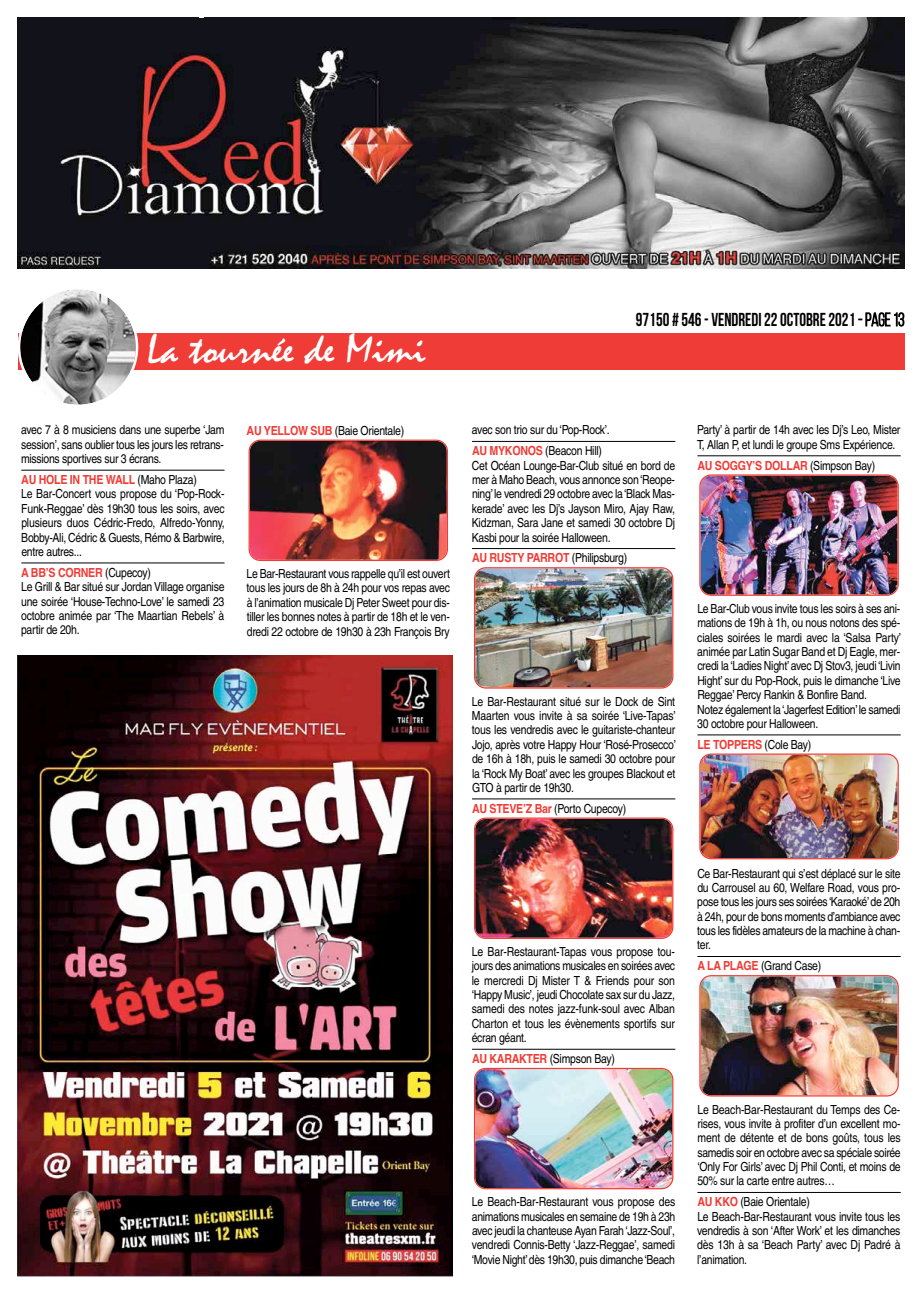
<style>
.page{position:relative;width:922px;height:1294px;background:#fff}
.page>*{position:absolute;margin:0;border:0;box-sizing:border-box;transform-origin:0 0}
.t1{font:42.25px "Mistral";color:#fff;scale:1.07 1}
.t2{font:700 18.75px "Bebas Neue";color:#000;scale:.9 1}
.t3{font:12.5px/14.4px "Helvetica";letter-spacing:-.025em;color:#000;text-align:justify;scale:.84 1}
.t4{font:700 12.5px "Helvetica";letter-spacing:-.025em;color:#f03c36;scale:.85 1}
.s1{font-weight:400}
.s2{font-weight:700;color:#f03c36}
.s3{font-weight:400;color:#000}
</style>
<div class="page">
<hr style="left:21px;top:470px;width:203px;height:1px;background:#000">
<hr style="left:21px;top:562px;width:203px;height:1px;background:#000">
<hr style="left:472px;top:441px;width:203px;height:1px;background:#000">
<hr style="left:472px;top:548px;width:203px;height:1px;background:#000">
<hr style="left:472px;top:798px;width:203px;height:1px;background:#000">
<hr style="left:472px;top:1048px;width:203px;height:1px;background:#000">
<hr style="left:697px;top:455px;width:203px;height:1px;background:#000">
<hr style="left:697px;top:734px;width:203px;height:1px;background:#000">
<hr style="left:697px;top:956px;width:203px;height:1px;background:#000">
<hr style="left:697px;top:1192px;width:203px;height:1px;background:#000">
<img style="left:474px;top:567px;width:199px;height:121px">
<img style="left:474px;top:817px;width:199px;height:121px">
<img style="left:474px;top:1067px;width:199px;height:122px">
<img style="left:699px;top:474px;width:199px;height:122px">
<img style="left:248px;top:439px;width:200px;height:122px">
<img style="left:699px;top:753px;width:199px;height:106px">
<img style="left:699px;top:975px;width:199px;height:121px">
<img style="left:18px;top:18px;width:886px;height:251px">
<div style="left:18px;top:332px;width:886px;height:37px;background:#f03c36"></div>
<svg style="left:18px;top:289px;width:120px;height:116px"></svg>
<svg style="left:858px;top:312px;width:46px;height:14px"></svg>
<img style="left:18px;top:656px;width:435px;height:620px">
<h1 class="t1" style="left:147px;top:326px;width:262px">La tournée de Mimi</h1>
<h2 class="t2" style="left:635px;top:309px;width:300px">97150 # 546- VENDREDI22OCTOBRE2021 <span class="s1">- page 13</span></h2>
<p class="t3" style="left:21px;top:423px;width:243px">avec 7 à 8 musiciens dans une superbe ‘Jam session’, sans oublier tous les jours les retrans&shy;missions sportives sur 3 écrans.</p>
<p class="t3" style="left:21px;top:472px;width:243px;text-align:left"><span class="s2">AU HOLE IN THE WALL</span> (Maho Plaza)<br>Le Bar-Concert vous propose du ‘Pop-Rock-Funk-Reggae’ dès 19h30 tous les soirs, avec plusieurs duos Cédric-Fredo, Alfredo-Yonny, Bobby-Ali, Cédric &amp; Guests, Rémo &amp; Barbwire, entre autres...</p>
<p class="t3" style="left:21px;top:565px;width:243px;text-align:left"><span class="s2">A BB’S CORNER</span> (Cupecoy)<br>Le Grill &amp; Bar situé sur Jordan Village organise une soirée ‘House-Techno-Love’ le samedi 23 octobre animée par ‘The Maartian Rebels’ à partir de 20h.</p>
<p class="t3" style="left:246px;top:423px;width:189px"><span class="s2">AU YELLOW SUB</span> (Baie Orientale)</p>
<p class="t3" style="left:246px;top:566px;width:243px">Le Bar-Restaurant vous rappelle qu’il est ouvert tous les jours de 8h à 24h pour vos repas avec à l’animation musicale Dj Peter Sweet pour dis&shy;tiller les bonnes notes à partir de 18h et le ven&shy;dredi 22 octobre de 19h30 à 23h François Bry</p>
<p class="t3" style="left:472px;top:419px;width:165px;line-height:20.9px">avec son trio sur du ‘Pop-Rock’.<br><span class="s2">AU MYKONOS</span> (Beacon Hill)</p>
<p class="t3" style="left:471px;top:458px;width:244px">Cet Océan Lounge-Bar-Club situé en bord de mer à Maho Beach, vous annonce son‘Reope&shy;ning’ le vendredi 29 octobre avec la‘Black Mas&shy;kerade’ avec les Dj’s Jayson Miro, Ajay Raw, Kidzman, Sara Jane et samedi 30 octobre Dj Kasbi pour la soirée Halloween.</p>
<p class="t4" style="left:472px;top:548px;width:184px">AU RUSTY PARROT <span class="s3">(Philipsburg)</span></p>
<p class="t3" style="left:472px;top:694px;width:244px">Le Bar-Restaurant situé sur le Dock de Sint Maarten vous invite à sa soirée ‘Live-Tapas’ tous les vendredis avec le guitariste-chanteur Jojo, après votre Happy Hour ‘Rosé-Prosecco’ de 16h à 18h, puis le samedi 30 octobre pour la ‘Rock My Boat’ avec les groupes Blackout et GTO à partir de 19h30.</p>
<p class="t3" style="left:472px;top:801px;width:185px"><span class="s2">AU STEVE’Z Bar</span> (Porto Cupecoy)</p>
<p class="t3" style="left:471px;top:944px;width:243px">Le Bar-Restaurant-Tapas vous propose tou&shy;jours des animations musicales en soirées avec le mercredi Dj Mister T &amp; Friends pour son ‘Happy Music’, jeudi Chocolate sax sur du Jazz, samedi des notes jazz-funk-soul avec Alban Charton et tous les évènements sportifs sur écran géant.</p>
<p class="t3" style="left:472px;top:1051px;width:171px"><span class="s2">AU KARAKTER</span> (Simpson Bay)</p>
<p class="t3" style="left:471px;top:1194px;width:244px">Le Beach-Bar-Restaurant vous propose des animations musicales en semaine de 19h à 23h avec jeudi la chanteuse Ayan Farah‘Jazz-Soul’, vendredi Connis-Betty ‘Jazz-Reggae’, samedi ‘Movie Night’dès 19h30, puis dimanche‘Beach</p>
<p class="t3" style="left:697px;top:423px;width:243px">Party’ à partir de 14h avec les Dj’s Leo, Mister<br>T, Allan P, et lundi le groupe Sms Expérience.</p>
<p class="t4" style="left:697px;top:455px;width:210px">AU SOGGY’S DOLLAR <span class="s3">(Simpson Bay)</span></p>
<p class="t3" style="left:697px;top:601px;width:244px;text-align:left">Le Bar-Club vous invite tous les soirs à ses ani&shy;mations de 19h à 1h, ou nous notons des spé&shy;ciales soirées le mardi avec la ‘Salsa Party’ animée par Latin Sugar Band et Dj Eagle, mer&shy;credi la ‘Ladies Night’avec Dj Stov3, jeudi ‘Livin Hight’ sur du Pop-Rock, puis le dimanche ‘Live Reggae’ Percy Rankin &amp; Bonfire Band.<br>Notez également la‘Jagerfest Edition’le samedi 30 octobre pour Halloween.</p>
<p class="t4" style="left:697px;top:734px;width:135px">LE TOPPERS <span class="s3">(Cole Bay)</span></p>
<p class="t3" style="left:697px;top:865px;width:244px">Ce Bar-Restaurant qui s’est déplacé sur le site du Carrousel au 60, Welfare Road, vous pro&shy;pose tous les jours ses soirées‘Karaoké’de 20h à 24h, pour de bons moments d’ambiance avec tous les fidèles amateurs de la machine à chan&shy;ter.</p>
<p class="t3" style="left:697px;top:958px;width:149px"><span class="s2">A LA PLAGE</span> (Grand Case)</p>
<p class="t3" style="left:697px;top:1101px;width:243px">Le Beach-Bar-Restaurant du Temps des Ce&shy;rises, vous invite à profiter d’un excellent mo&shy;ment de détente et de bons goûts, tous les samedis soir en octobre avec sa spéciale soirée ‘Only For Girls’ avec Dj Phil Conti, et moins de 50% sur la carte entre autres…</p>
<p class="t3" style="left:697px;top:1194px;width:243px;text-align:left"><span class="s2">AU KKO</span> (Baie Orientale)<br>Le Beach-Bar-Restaurant vous invite tous les vendredis à son ‘After Work’ et les dimanches dès 13h à sa ‘Beach Party’ avec Dj Padré à l’animation.</p>
</div>
